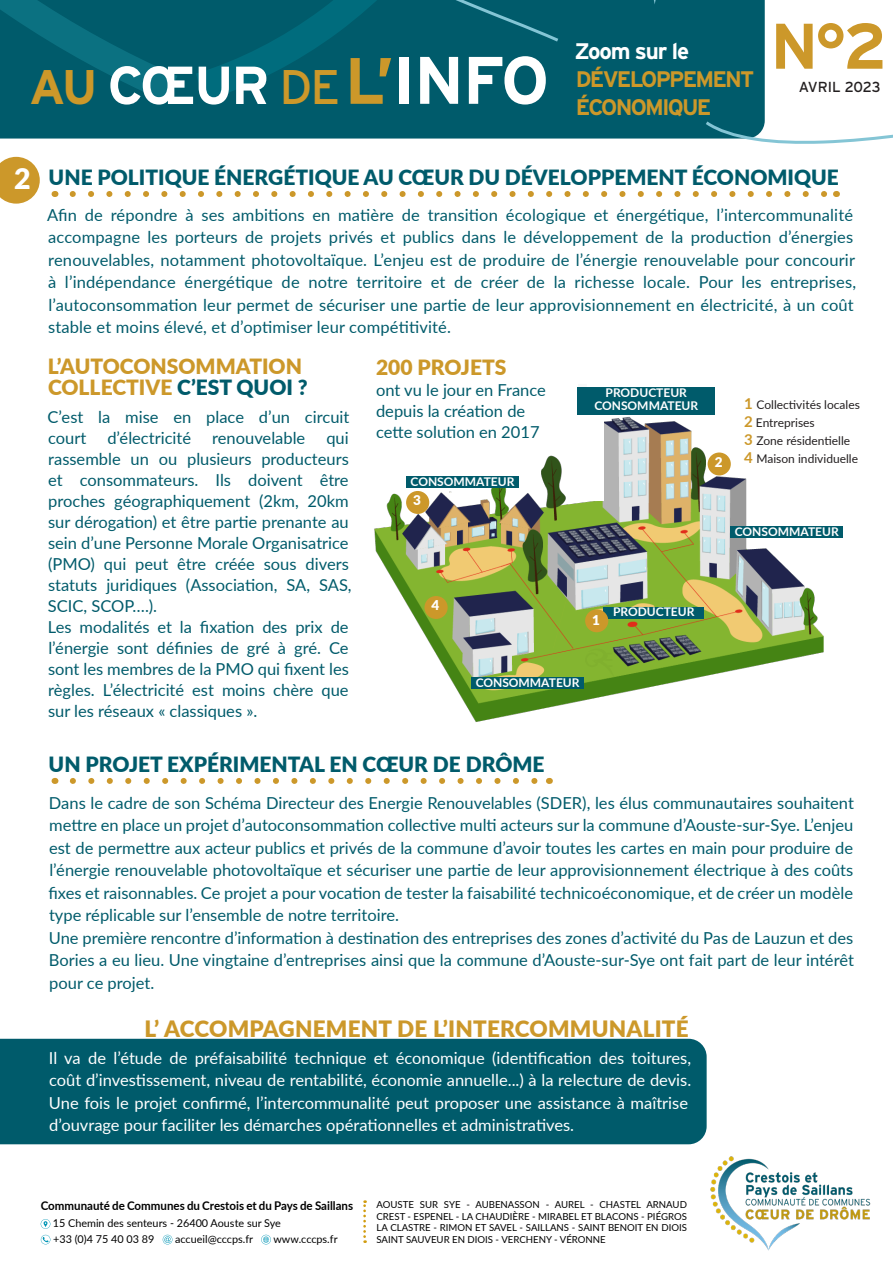
<style>
.page{position:relative;width:893px;height:1263px;background:#fff}
.page>*{position:absolute;margin:0;border:0;box-sizing:border-box;transform-origin:0 0}
.t1{font:700 67.05px "Interstate";color:#fff}
.t2{font:700 64.2px "Interstate";color:#cc982a}
.t3{font:700 53.4px "Interstate";color:#fff}
.t4{font:900 28.5px "Lato";color:#fff}
.t5{font:900 22.5px "Lato";letter-spacing:.01em;color:#cc982a}
.t6{font:700 22.5px/27.8px "Interstate";letter-spacing:-.08em;color:#cc982a}
.t7{font:900 21px "Lato";color:#005b6b}
.t8{font:900 21px/21px "Lato";color:#cc982a}
.t9{font:16.5px/21px "Lato";color:#005b6b}
.t10{font:16.5px/22.5px "Lato";color:#fff}
.t11{font:14.55px "Interstate";letter-spacing:-.02em;color:#231f20}
.t12{font:900 13.5px "Lato";color:#fff}
.t13{font:12px "Lato";color:#231f20}
.t14{font:700 12px "Lato";color:#fff}
.t15{font:700 12px "Lato";color:#000;scale:.96 1}
.t16{font:10.8px/15.6px "Lato";color:#000}
.t17{font:9.6px/11.6px "Lato";color:#000;text-align:justify}
.s1{font-size:48.6px;color:#cc982a}
.s2{font-weight:400;font-size:48.6px;color:#cc982a}
.s3{font-size:65.4px;color:#cc982a}
.s4{color:#fff}
.s5{color:#005b6b}
.s6{font-weight:700;font-size:15px;color:#cc982a}
</style>
<div class="page">
<svg style="left:73px;top:191px;width:754px;height:6px"></svg>
<svg style="left:0;top:157px;width:40px;height:47px;background:#d4a94e"></svg>
<div style="left:0;top:0;width:765px;height:139px;background:#005b6b"></div>
<svg style="left:644px;top:0;width:121px;height:5px"></svg>
<svg style="left:0;top:0;width:585px;height:104px;background:#015e6e"></svg>
<svg style="left:702px;top:96px;width:191px;height:48px"></svg>
<img style="left:374px;top:416px;width:450px;height:306px">
<div style="left:770px;top:381px;width:84px;height:124px;background:#fff"></div>
<div style="left:744px;top:396px;width:118px;height:82px;background:#fff"></div>
<div style="left:730px;top:526px;width:113px;height:12px;background:#005b6b"></div>
<div style="left:406px;top:476px;width:113px;height:12px;background:#005b6b"></div>
<div style="left:603px;top:607px;width:101px;height:11px;background:#005b6b"></div>
<div style="left:471px;top:677px;width:113px;height:12px;background:#005b6b"></div>
<div style="left:708px;top:452px;width:23px;height:23px;background:#cc982a;border-radius:50%"></div>
<div style="left:585px;top:609px;width:23px;height:23px;background:#cc982a;border-radius:50%"></div>
<div style="left:406px;top:491px;width:23px;height:23px;background:#cc982a;border-radius:50%"></div>
<div style="left:424px;top:596px;width:24px;height:23px;background:#cc982a;border-radius:50%"></div>
<div style="left:458px;top:356px;width:119px;height:96px;background:#fff"></div>
<div style="left:577px;top:387px;width:138px;height:28px;background:#005b6b"></div>
<div style="left:570px;top:415px;width:33px;height:85px;background:#fff"></div>
<div style="left:563px;top:423px;width:34px;height:50px;background:#fff"></div>
<div style="left:362px;top:345px;width:135px;height:106px;background:#fff"></div>
<svg style="left:73px;top:778px;width:465px;height:6px"></svg>
<div style="left:0;top:1039px;width:707px;height:105px;background:#005b6b"></div>
<img style="left:710px;top:1156px;width:161px;height:95px">
<svg style="left:41px;top:1219px;width:9px;height:10px"></svg>
<svg style="left:41px;top:1235px;width:9px;height:9px"></svg>
<svg style="left:163px;top:1235px;width:9px;height:9px"></svg>
<svg style="left:261px;top:1235px;width:10px;height:9px"></svg>
<svg style="left:363px;top:1200px;width:3px;height:43px"></svg>
<p class="t3" style="left:29px;top:55px;width:313px"><span class="s1">AU</span> CŒUR <span class="s2">DE</span></p>
<p class="t1" style="left:345px;top:43px;width:206px"><span class="s3">L’</span>INFO</p>
<p class="t6" style="left:575px;top:37px;width:181px"><span class="s4">Zoom sur le<br></span>DÉVELOPPEMENT</p>
<p class="t6" style="left:576px;top:93px;width:137px">ÉCONOMIQUE</p>
<p class="t2" style="left:770px;top:10px;width:118px">N°2</p>
<p class="t11" style="left:799px;top:79px;width:83px">AVRIL 2023</p>
<p class="t4" style="left:14px;top:157px;width:18px">2</p>
<p class="t7" style="left:49px;top:162px;width:792px">UNE POLITIQUE ÉNERGÉTIQUE AU CŒUR DU DÉVELOPPEMENT ÉCONOMIQUE</p>
<p class="t9" style="left:47px;top:203px;width:810px;line-height:22.5px">Afin de répondre à ses ambitions en matière de transition écologique et énergétique, l’intercommunalité accompagne les porteurs de projets privés et publics dans le développement de la production d’énergies renouvelables, notamment photovoltaïque. L’enjeu est de produire de l’énergie renouvelable pour concourir à l’indépendance énergétique de notre territoire et de créer de la richesse locale. Pour les entreprises, l’autoconsommation leur permet de sécuriser une partie de leur approvisionnement en électricité, à un coût stable et moins élevé, et d’optimiser leur compétitivité.</p>
<p class="t8" style="left:48px;top:355px;width:261px">L’AUTOCONSOMMATION<br>COLLECTIVE <span class="s5">C’EST QUOI ?</span></p>
<p class="t9" style="left:48px;top:406px;width:303px">C’est la mise en place d’un circuit court</p>
<p class="t8" style="left:376px;top:356px;width:132px">200 PROJETS</p>
<p class="t9" style="left:376px;top:379px;width:171px">ont vu le jour en France depuis la création de cette solution en 2017</p>
<p class="t14" style="left:606px;top:383px;width:83px">PRODUCTEUR</p>
<p class="t14" style="left:594px;top:397px;width:105px">CONSOMMATEUR</p>
<p class="t13" style="left:744px;top:396px;width:117px"><span class="s6">1</span> Collectivités locales</p>
<p class="t13" style="left:744px;top:414px;width:72px"><span class="s6">2</span> Entreprises</p>
<p class="t13" style="left:744px;top:432px;width:108px"><span class="s6">3</span> Zone résidentielle</p>
<p class="t13" style="left:744px;top:450px;width:115px"><span class="s6">4</span> Maison individuelle</p>
<p class="t9" style="left:107px;top:427px;width:85px">d’électricité</p>
<p class="t9" style="left:212px;top:427px;width:95px">renouvelable</p>
<p class="t9" style="left:48px;top:427px;width:305px;text-indent:278px">qui rassemble un ou plusieurs producteurs et consommateurs. Ils doivent être proches géographiquement (2km, 20km sur dérogation) et être partie prenante au sein d’une Personne Morale Organisatrice (PMO) qui peut être créée sous divers statuts juridiques (Association, SA, SAS,<br>SCIC, SCOP….).</p>
<p class="t9" style="left:48px;top:616px;width:302px;text-align:justify">Les modalités et la fixation des prix de l’énergie sont définies de gré à gré. Ce sont les membres de la PMO qui fixent les règles. L’électricité est moins chère que sur les réseaux « classiques ».</p>
<p class="t12" style="left:715px;top:452px;width:9px">2</p>
<p class="t14" style="left:411px;top:472px;width:105px">CONSOMMATEUR</p>
<p class="t12" style="left:413px;top:490px;width:9px">3</p>
<p class="t14" style="left:735px;top:522px;width:105px">CONSOMMATEUR</p>
<p class="t12" style="left:432px;top:595px;width:9px">4</p>
<p class="t14" style="left:613px;top:603px;width:83px">PRODUCTEUR</p>
<p class="t12" style="left:592px;top:610px;width:9px">1</p>
<p class="t14" style="left:476px;top:674px;width:105px">CONSOMMATEUR</p>
<p class="t7" style="left:49px;top:749px;width:497px">UN PROJET EXPÉRIMENTAL EN CŒUR DE DRÔME</p>
<p class="t9" style="left:49px;top:790px;width:807px;line-height:22.5px;text-align:justify">Dans le cadre de son Schéma Directeur des Energie Renouvelables (SDER), les élus communautaires souhaitent mettre en place un projet d’autoconsommation collective multi acteurs sur la commune d’Aouste-sur-Sye. L’enjeu est de permettre aux acteur publics et privés de la commune d’avoir toutes les cartes en main pour produire de l’énergie renouvelable photovoltaïque et sécuriser une partie de leur approvisionnement électrique à des coûts fixes et raisonnables. Ce projet a pour vocation de tester la faisabilité technicoéconomique, et de créer un modèle type réplicable sur l’ensemble de notre territoire.</p>
<p class="t9" style="left:49px;top:925px;width:806px;line-height:22.5px;text-align:justify">Une première rencontre d’information à destination des entreprises des zones d’activité du Pas de Lauzun et des Bories a eu lieu. Une vingtaine d’entreprises ainsi que la commune d’Aouste-sur-Sye ont fait part de leur intérêt pour ce projet.</p>
<p class="t5" style="left:145px;top:1011px;width:546px">L’ ACCOMPAGNEMENT DE L’INTERCOMMUNALITÉ</p>
<p class="t10" style="left:49px;top:1046px;width:644px">Il va de l’étude de préfaisabilité technique et économique (identification des toitures, coût d’investissement, niveau de rentabilité, économie annuelle...) à la relecture de devis.<br>Une fois le projet confirmé, l’intercommunalité peut proposer une assistance à maîtrise d’ouvrage pour faciliter les démarches opérationnelles et administratives.</p>
<p class="t15" style="left:41px;top:1197px;width:327px">Communauté de Communes du Crestois et du Pays de Saillans</p>
<p class="t16" style="left:53px;top:1215px;width:230px">15 Chemin des senteurs - 26400 Aouste sur Sye +33 (0)4 75 40 03 89</p>
<p class="t16" style="left:175px;top:1230px;width:79px">accueil@cccps.fr</p>
<p class="t16" style="left:273px;top:1230px;width:66px">www.cccps.fr</p>
<p class="t17" style="left:377px;top:1198px;width:312px">AOUSTE SUR SYE - AUBENASSON - AUREL - CHASTEL ARNAUD CREST - ESPENEL - LA CHAUDIÈRE - MIRABEL ET BLACONS - PIÉGROS LA CLASTRE - RIMON ET SAVEL - SAILLANS - SAINT BENOIT EN DIOIS SAINT SAUVEUR EN DIOIS - VERCHENY - VÉRONNE</p>
</div>
